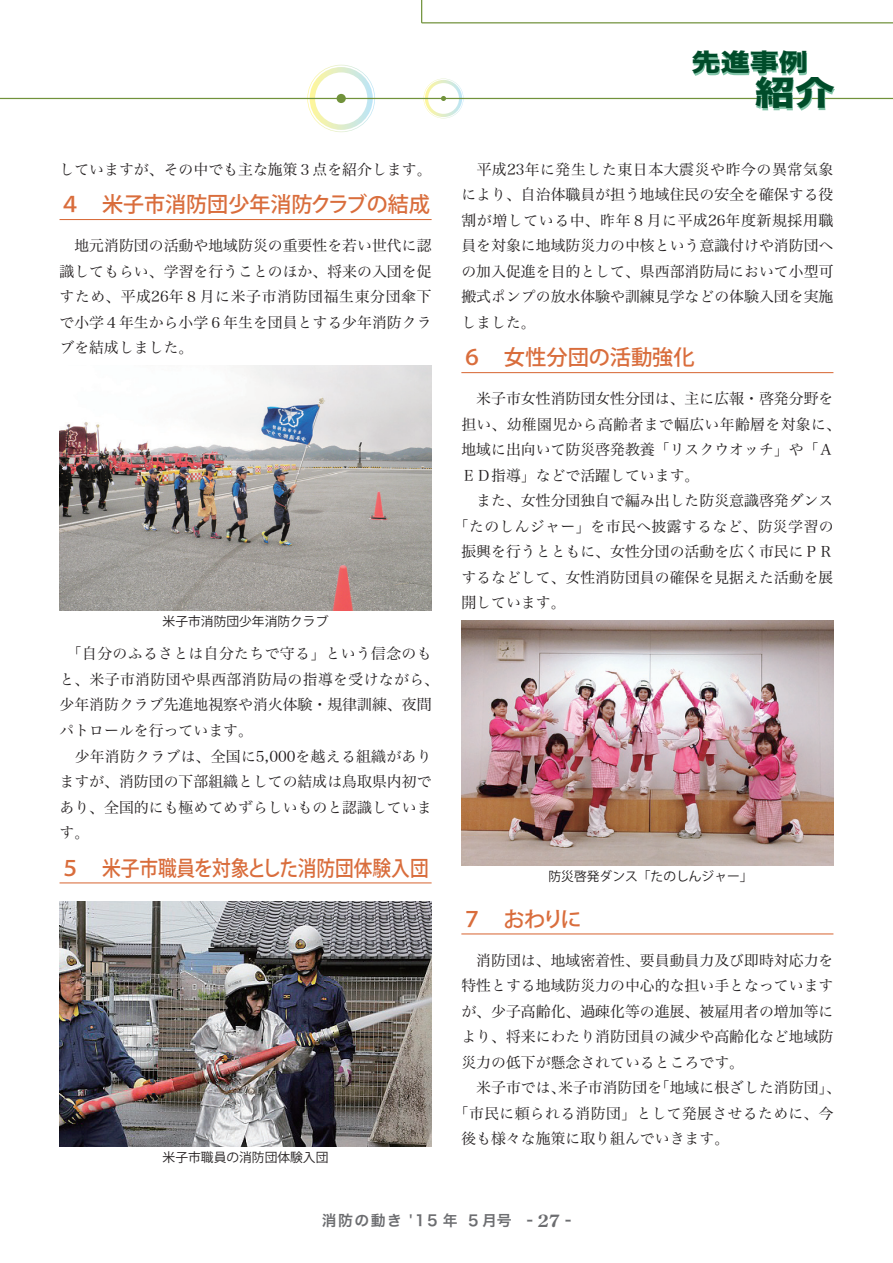
<style>
.page{position:relative;width:893px;height:1263px;background:#fff}
.page>*{position:absolute;margin:0;border:0;box-sizing:border-box;transform-origin:0 0}
.t1{font:33.3px "Hira Kaku Std N W8";color:#004c2a;scale:1.21 1}
.t2{font:24.15px "Hira Kaku Std N W8";color:#004c2a;scale:1.21 1}
.t3{font:500 21.3px "Koz Go Pro";color:#d96d3c}
.t4{font:14.85px/25.5px "Hira Min Pro N W3";color:#231f20;text-align:justify}
.t5{font:14.85px "Hira Min Pro N W3";letter-spacing:.025em;color:#231f20}
.t6{font:14.85px "Hira Min Pro N W3";letter-spacing:.02em;color:#231f20}
.t7{font:14.85px "Hira Kaku Pro W6";letter-spacing:.1em;color:#6c6d70}
.t8{font:12.75px "Koz Go Pro";color:#231f20}
.s1{font-family:"Century Old Style Std";font-weight:700;font-size:16.95px}
</style>
<div class="page">
<img style="left:60px;top:366px;width:372px;height:244px">
<img style="left:60px;top:901px;width:372px;height:245px">
<img style="left:461px;top:621px;width:372px;height:244px">
<hr style="left:60px;top:219px;width:372px;height:1px;background:#d96d3c">
<hr style="left:461px;top:372px;width:372px;height:1px;background:#d96d3c">
<hr style="left:60px;top:882px;width:372px;height:1px;background:#d96d3c">
<hr style="left:461px;top:933px;width:372px;height:1px;background:#d96d3c">
<svg style="left:307px;top:65px;width:68px;height:67px"></svg>
<hr style="left:422px;top:22px;width:471px;height:1px;background:#71923b">
<div style="left:337px;top:94px;width:9px;height:9px;background:#71923b;border-radius:50%"></div>
<svg style="left:423px;top:79px;width:41px;height:39px"></svg>
<hr style="left:0;top:98px;width:893px;height:1px;background:#71923b">
<svg style="left:421px;top:0;width:1px;height:23px"></svg>
<svg style="left:693px;top:53px;width:142px;height:58px"></svg>
<p class="t4" style="left:60px;top:155px;width:374px">していますが、その中でも主な施策３点を紹介します。</p>
<h3 class="t3" style="left:60px;top:191px;width:372px">４　米子市消防団少年消防クラブの結成</h3>
<p class="t4" style="left:60px;top:232px;width:374px">　地元消防団の活動や地域防災の重要性を若い世代に認識してもらい、学習を行うことのほか、将来の入団を促すため、平成26年８月に米子市消防団福生東分団傘下で小学４年生から小学６年生を団員とする少年消防クラブを結成しました。</p>
<p class="t8" style="left:163px;top:613px;width:167px">米子市消防団少年消防クラブ</p>
<p class="t4" style="left:60px;top:640px;width:381px;text-align:left">　「自分のふるさとは自分たちで守る」という信念のもと、米子市消防団や県西部消防局の指導を受けながら、少年消防クラブ先進地視察や消火体験・規律訓練、夜間パトロールを行っています。<br>　少年消防クラブは、全国に5,000を越える組織がありますが、消防団の下部組織としての結成は鳥取県内初であり、全国的にも極めてめずらしいものと認識しています。</p>
<h3 class="t3" style="left:60px;top:854px;width:371px">５　米子市職員を対象とした消防団体験入団</h3>
<p class="t8" style="left:163px;top:1148px;width:167px">米子市職員の消防団体験入団</p>
<h2 class="t2" style="left:692px;top:49px;width:98px">先進事例</h2>
<h1 class="t1" style="left:755px;top:74px;width:68px">紹介</h1>
<p class="t4" style="left:461px;top:155px;width:374px">　平成23年に発生した東日本大震災や昨今の異常気象により、自治体職員が担う地域住民の安全を確保する役割が増している中、昨年８月に平成26年度新規採用職員を対象に地域防災力の中核という意識付けや消防団への加入促進を目的として、県西部消防局において小型可搬式ポンプの放水体験や訓練見学などの体験入団を実施しました。</p>
<h3 class="t3" style="left:461px;top:344px;width:235px">６　女性分団の活動強化</h3>
<p class="t4" style="left:461px;top:385px;width:374px">　米子市女性消防団女性分団は、主に広報・啓発分野を</p>
<p class="t5" style="left:461px;top:411px;width:381px">担い、幼稚園児から高齢者まで幅広い年齢層を対象に、</p>
<p class="t4" style="left:461px;top:436px;width:374px">地域に出向いて防災啓発教養「リスクウオッチ」や「Ａ</p>
<p class="t4" style="left:461px;top:461px;width:240px">ＥＤ指導」などで活躍しています。</p>
<p class="t4" style="left:461px;top:487px;width:374px">　また、女性分団独自で編み出した防災意識啓発ダンス</p>
<p class="t5" style="left:454px;top:513px;width:381px">「たのしんジャー」を市民へ披露するなど、防災学習の</p>
<p class="t4" style="left:461px;top:538px;width:374px">振興を行うとともに、女性分団の活動を広く市民にＰＲ</p>
<p class="t4" style="left:461px;top:563px;width:374px">するなどして、女性消防団員の確保を見据えた活動を展</p>
<p class="t4" style="left:461px;top:589px;width:106px">開しています。</p>
<p class="t8" style="left:549px;top:868px;width:206px">防災啓発ダンス「たのしんジャー」</p>
<h3 class="t3" style="left:461px;top:905px;width:122px">７　おわりに</h3>
<p class="t4" style="left:461px;top:946px;width:374px">　消防団は、地域密着性、要員動員力及び即時対応力を</p>
<p class="t4" style="left:461px;top:971px;width:374px">特性とする地域防災力の中心的な担い手となっています</p>
<p class="t4" style="left:461px;top:997px;width:374px">が、少子高齢化、過疎化等の進展、被雇用者の増加等に</p>
<p class="t4" style="left:461px;top:1022px;width:374px">より、将来にわたり消防団員の減少や高齢化など地域防</p>
<p class="t4" style="left:461px;top:1048px;width:284px">災力の低下が懸念されているところです。</p>
<p class="t4" style="left:461px;top:1073px;width:381px">　米子市では、米子市消防団を「地域に根ざした消防団」、</p>
<p class="t6" style="left:454px;top:1100px;width:381px">「市民に頼られる消防団」として発展させるために、今</p>
<p class="t4" style="left:461px;top:1124px;width:269px">後も様々な施策に取り組んでいきます。</p>
<p class="t7" style="left:322px;top:1207px;width:251px">消防の動き '15 年 ５月号 - <span class="s1">27</span> -</p>
</div>
